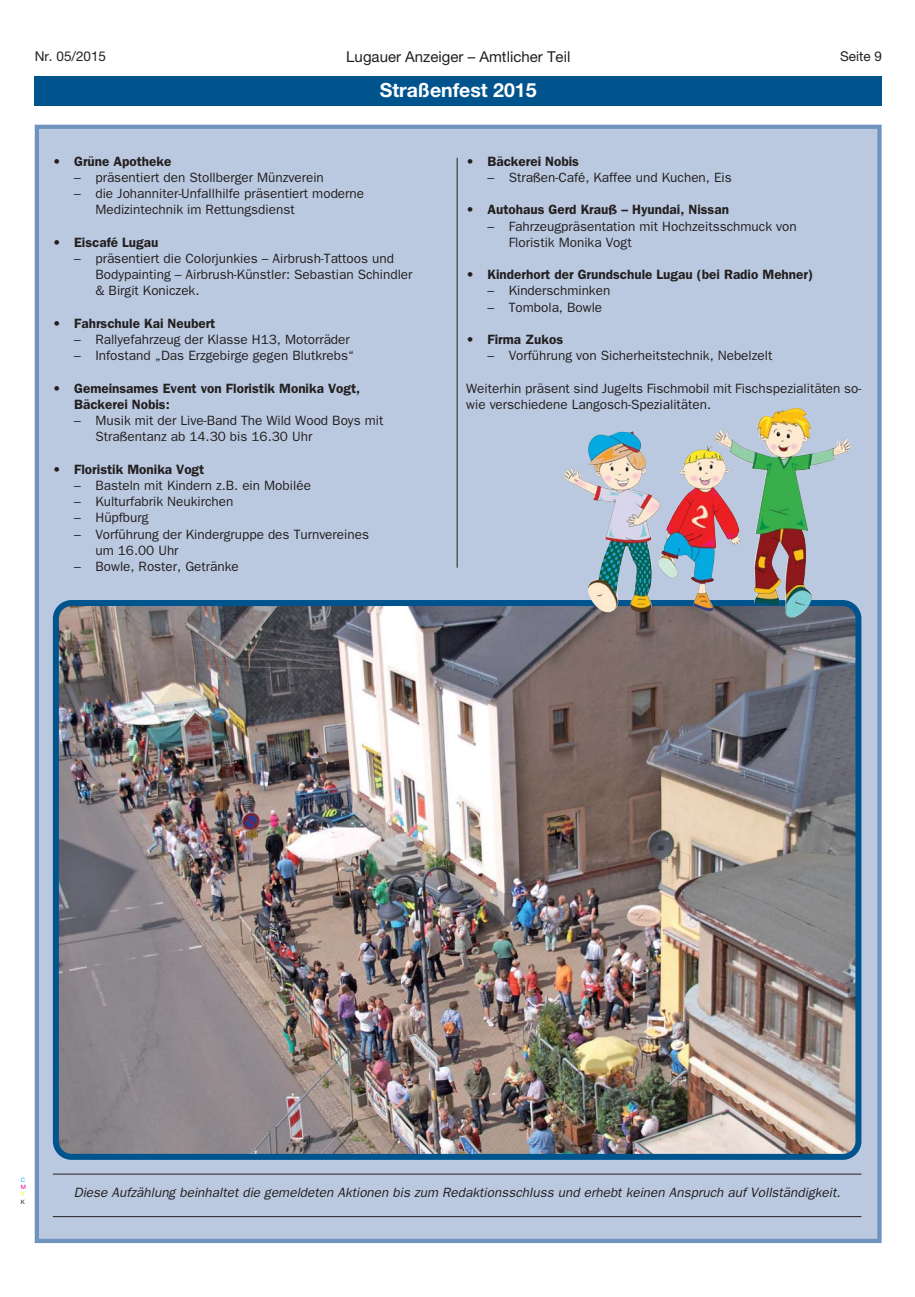
<style>
.page{position:relative;width:915px;height:1297px;background:#fff}
.page>*{position:absolute;margin:0;border:0;box-sizing:border-box;transform-origin:0 0}
.t1{font:700 19.5px "Helvetica Neue";color:#fff}
.t2{font:15px "Helvetica Neue";color:#231f20}
.t3{font:13.5px/16.2px "Franklin Gothic";color:#231f20}
.t4{font:600 13.5px/16.2px "Franklin Gothic";color:#231f20}
.t5{font:italic 13.5px "Franklin Gothic";color:#231f20}
.t6{font:13.5px "Helvetica Neue";color:#231f20}
.t7{font:6px "Helvetica Neue";color:#00adef}
.t8{font:6px "Helvetica Neue";color:#ec008c}
.t9{font:6px "Helvetica Neue";color:#fff200}
.t10{font:6px "Helvetica Neue";color:#231f20}
</style>
<div class="page">
<div style="left:35px;top:76px;width:846px;height:30px;background:#00548e"></div>
<div style="left:37px;top:127px;width:842px;height:1114px;background:#bbc9e0"></div>
<div style="left:35px;top:125px;width:846px;height:1118px;border:4px solid #6e93be"></div>
<img style="left:53px;top:600px;width:808px;height:560px">
<hr style="left:53px;top:1174px;width:808px;height:1px;background:#231f20">
<hr style="left:53px;top:1216px;width:808px;height:1px;background:#231f20">
<img style="left:562px;top:408px;width:289px;height:210px">
<hr style="left:456px;top:158px;width:1px;height:410px;background:#231f20">
<p class="t6" style="left:35px;top:51px;width:73px">Nr. 05/2015</p>
<p class="t2" style="left:346px;top:51px;width:225px">Lugauer Anzeiger – Amtlicher Teil</p>
<p class="t6" style="left:839px;top:51px;width:43px">Seite 9</p>
<h1 class="t1" style="left:379px;top:83px;width:158px">Straßenfest 2015</h1>
<p class="t4" style="left:53px;top:154px;width:120px">• Grüne Apotheke</p>
<p class="t3" style="left:74px;top:170px;width:251px">– präsentiert den Stollberger Münzverein</p>
<p class="t3" style="left:95px;top:187px;width:270px;text-indent:-21px">– die Johanniter-Unfallhilfe präsentiert moderne<br>Medizintechnik im Rettungsdienst</p>
<p class="t4" style="left:53px;top:235px;width:107px">• Eiscafé Lugau</p>
<p class="t3" style="left:95px;top:251px;width:318px;text-indent:-21px">– präsentiert die Colorjunkies – Airbrush-Tattoos und<br>Bodypainting – Airbrush-Künstler: Sebastian Schindler &amp; Birgit Koniczek.</p>
<p class="t4" style="left:53px;top:316px;width:164px">• Fahrschule Kai Neubert</p>
<p class="t3" style="left:74px;top:332px;width:277px">– Rallyefahrzeug der Klasse H13, Motorräder</p>
<p class="t3" style="left:74px;top:349px;width:282px">– Infostand „Das Erzgebirge gegen Blutkrebs“</p>
<p class="t4" style="left:74px;top:381px;width:287px;text-indent:-21px">• Gemeinsames Event von Floristik Monika Vogt,<br>Bäckerei Nobis:</p>
<p class="t3" style="left:95px;top:413px;width:289px;text-indent:-21px">– Musik mit der Live-Band The Wild Wood Boys mit<br>Straßentanz ab 14.30 bis 16.30 Uhr</p>
<p class="t4" style="left:53px;top:462px;width:153px">• Floristik Monika Vogt</p>
<p class="t3" style="left:74px;top:478px;width:238px">– Basteln mit Kindern z.B. ein Mobilée</p>
<p class="t3" style="left:74px;top:494px;width:161px">– Kulturfabrik Neukirchen</p>
<p class="t3" style="left:74px;top:511px;width:76px">– Hüpfburg</p>
<p class="t3" style="left:95px;top:527px;width:275px;text-indent:-21px">– Vorführung der Kindergruppe des Turnvereines um 16.00 Uhr</p>
<p class="t3" style="left:74px;top:559px;width:166px">– Bowle, Roster, Getränke</p>
<p class="t4" style="left:466px;top:154px;width:114px">• Bäckerei Nobis</p>
<p class="t3" style="left:487px;top:170px;width:246px">– Straßen-Café, Kaffee und Kuchen, Eis</p>
<p class="t4" style="left:466px;top:203px;width:264px">• Autohaus Gerd Krauß – Hyundai, Nissan</p>
<p class="t3" style="left:508px;top:219px;width:289px;text-indent:-21px">– Fahrzeugpräsentation mit Hochzeitsschmuck von<br>Floristik Monika Vogt</p>
<p class="t4" style="left:466px;top:268px;width:348px">• Kinderhort der Grundschule Lugau (bei Radio Mehner)</p>
<p class="t3" style="left:487px;top:284px;width:124px">– Kinderschminken</p>
<p class="t3" style="left:487px;top:300px;width:116px">– Tombola, Bowle</p>
<p class="t4" style="left:466px;top:332px;width:98px">• Firma Zukos</p>
<p class="t3" style="left:487px;top:349px;width:286px">– Vorführung von Sicherheitstechnik, Nebelzelt</p>
<p class="t3" style="left:466px;top:381px;width:396px">Weiterhin präsent sind Jugelts Fischmobil mit Fischspezialitäten so&shy;wie verschiedene Langosch-Spezialitäten.</p>
<p class="t7" style="left:21px;top:1178px;width:6px">C</p>
<p class="t8" style="left:21px;top:1185px;width:7px">M</p>
<p class="t9" style="left:21px;top:1192px;width:5px">Y</p>
<p class="t10" style="left:21px;top:1199px;width:6px">K</p>
<p class="t5" style="left:74px;top:1188px;width:767px">Diese Aufzählung beinhaltet die gemeldeten Aktionen bis zum Redaktionsschluss und erhebt keinen Anspruch auf Vollständigkeit.</p>
</div>
